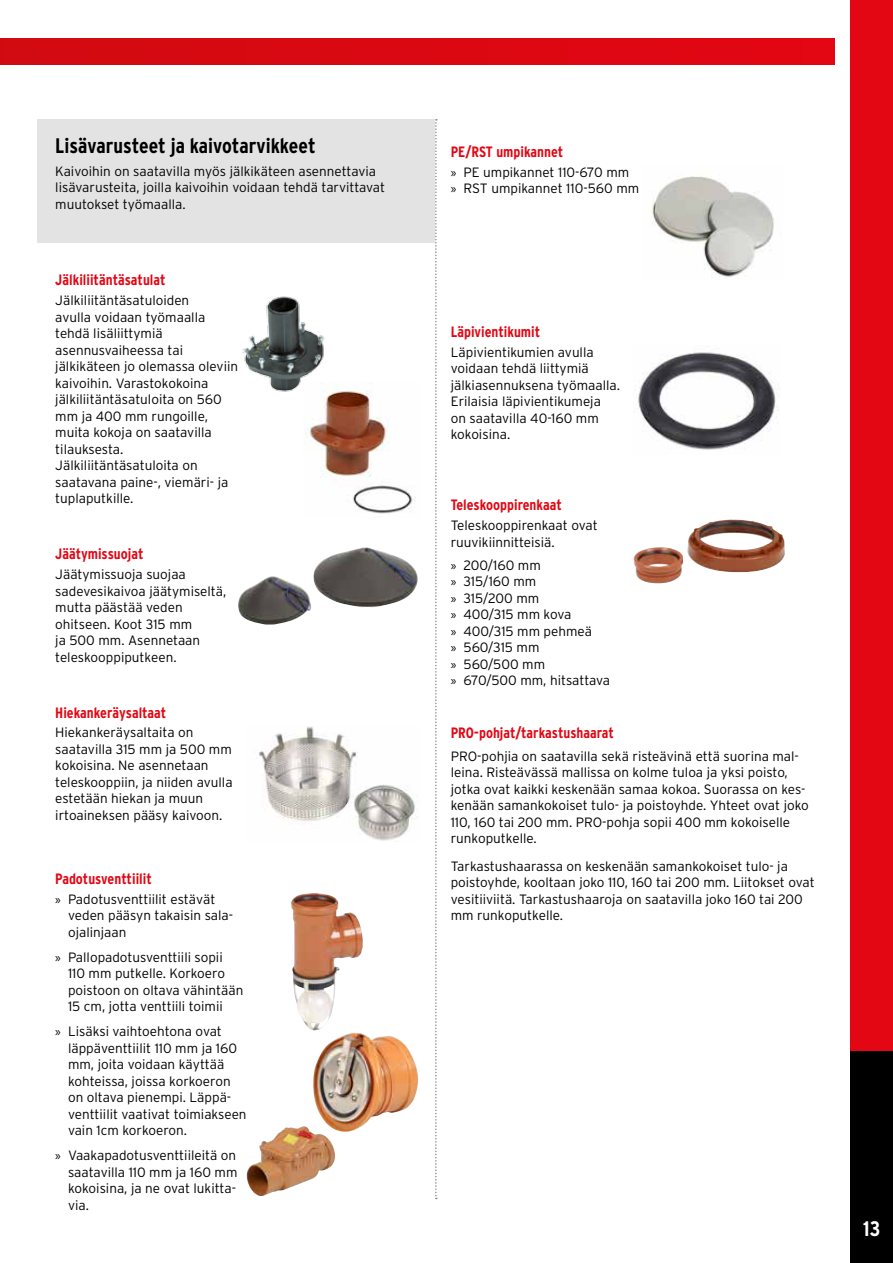
<style>
.page{position:relative;width:893px;height:1263px;background:#fff}
.page>*{position:absolute;margin:0;border:0;box-sizing:border-box;transform-origin:0 0}
.t1{font:700 condensed 21px "Interstate";color:#000}
.t2{font:700 condensed 21px "Interstate";color:#fff}
.t3{font:700 condensed 15px "Interstate";color:#e30613}
.t4{font:300 13.5px/16.5px "Interstate";color:#000}
.s1{font-family:"Myriad Pro";font-weight:400}
</style>
<div class="page">
<div style="left:850px;top:1050px;width:43px;height:213px;background:#000"></div>
<div style="left:850px;top:0;width:43px;height:1050px;background:#e30613"></div>
<div style="left:0;top:39px;width:834px;height:25px;background:#da0812"></div>
<div style="left:38px;top:119px;width:397px;height:123px;background:#e3e3e3"></div>
<svg style="left:435px;top:119px;width:2px;height:1080px"></svg>
<img style="left:242px;top:296px;width:83px;height:96px">
<img style="left:238px;top:547px;width:180px;height:78px">
<img style="left:257px;top:726px;width:159px;height:115px">
<img style="left:313px;top:1033px;width:105px;height:99px">
<img style="left:291px;top:893px;width:72px;height:137px">
<img style="left:247px;top:1126px;width:88px;height:70px">
<img style="left:652px;top:176px;width:122px;height:101px">
<img style="left:638px;top:352px;width:141px;height:98px">
<img style="left:634px;top:519px;width:151px;height:64px">
<img style="left:304px;top:383px;width:112px;height:131px">
<h1 class="t1" style="left:55px;top:133px;width:262px">Lisävarusteet ja kaivotarvikkeet</h1>
<p class="t4" style="left:55px;top:163px;width:331px">Kaivoihin on saatavilla myös jälkikäteen asennettavia lisävarusteita, joilla kaivoihin voidaan tehdä tarvittavat muutokset työmaalla.</p>
<p class="t3" style="left:55px;top:271px;width:112px">Jälkiliitäntäsatulat</p>
<p class="t4" style="left:55px;top:292px;width:184px">Jälkiliitäntäsatuloiden<br>avulla voidaan työmaalla tehdä lisäliittymiä asennusvaiheessa tai jälkikäteen jo olemassa oleviin kaivoihin. Varastokokoina jälkiliitäntäsatuloita on 560 mm ja 400 mm rungoille, muita kokoja on saatavilla tilauksesta.<br>Jälkiliitäntäsatuloita on saatavana paine-, viemäri- ja tuplaputkille.</p>
<p class="t3" style="left:55px;top:545px;width:90px">Jäätymissuojat</p>
<p class="t4" style="left:55px;top:566px;width:173px">Jäätymissuoja suojaa sadevesikaivoa jäätymiseltä, mutta päästää veden ohitseen. Koot 315 mm<br>ja 500 mm. Asennetaan teleskooppiputkeen.</p>
<p class="t3" style="left:55px;top:703px;width:113px">Hiekankeräysaltaat</p>
<p class="t4" style="left:55px;top:724px;width:179px">Hiekankeräysaltaita on saatavilla 315 mm ja 500 mm kokoisina. Ne asennetaan teleskooppiin, ja niiden avulla estetään hiekan ja muun irtoaineksen pääsy kaivoon.</p>
<p class="t3" style="left:55px;top:869px;width:98px">Padotusventtiilit</p>
<p class="t4" style="left:68px;top:891px;width:167px;text-indent:-13px"><span class="s1">»</span> Padotusventtiilit estävät veden pääsyn takaisin sala&shy;ojalinjaan</p>
<p class="t4" style="left:68px;top:949px;width:177px;text-indent:-13px"><span class="s1">»</span> Pallopadotusventtiili sopii<br>110 mm putkelle. Korkoero poistoon on oltava vähintään<br>15 cm, jotta venttiili toimii</p>
<p class="t4" style="left:68px;top:1023px;width:180px;text-indent:-13px"><span class="s1">»</span> Lisäksi vaihtoehtona ovat läppäventtiilit 110 mm ja 160 mm, joita voidaan käyttää kohteissa, joissa korkoeron on oltava pienempi. Läppä&shy;venttiilit vaativat toimiakseen vain 1cm korkoeron.</p>
<p class="t4" style="left:68px;top:1147px;width:171px;text-align:justify;text-indent:-13px"><span class="s1">»</span> Vaakapadotusventtiileitä on saatavilla 110 mm ja 160 mm kokoisina, ja ne ovat lukitta&shy;via.</p>
<p class="t3" style="left:451px;top:143px;width:114px">PE/RST umpikannet</p>
<p class="t4" style="left:451px;top:164px;width:190px"><span class="s1">»</span> PE umpikannet 110-670 mm<br><span class="s1">»</span> RST umpikannet 110-560 mm</p>
<p class="t3" style="left:451px;top:322px;width:91px">Läpivientikumit</p>
<p class="t4" style="left:451px;top:343px;width:171px">Läpivientikumien avulla voidaan tehdä liittymiä jälkiasennuksena työmaalla.<br>Erilaisia läpivientikumeja<br>on saatavilla 40-160 mm kokoisina.</p>
<p class="t3" style="left:451px;top:496px;width:113px">Teleskooppirenkaat</p>
<p class="t4" style="left:451px;top:517px;width:149px">Teleskooppirenkaat ovat ruuvikiinnitteisiä.</p>
<p class="t4" style="left:451px;top:556px;width:161px"><span class="s1">»</span> 200/160 mm<br><span class="s1">»</span> 315/160 mm<br><span class="s1">»</span> 315/200 mm<br><span class="s1">»</span> 400/315 mm kova<br><span class="s1">»</span> 400/315 mm pehmeä<br><span class="s1">»</span> 560/315 mm<br><span class="s1">»</span> 560/500 mm<br><span class="s1">»</span> 670/500 mm, hitsattava</p>
<p class="t3" style="left:451px;top:724px;width:165px">PRO-pohjat/tarkastushaarat</p>
<p class="t4" style="left:451px;top:748px;width:360px">PRO-pohjia on saatavilla sekä risteävinä että suorina mal&shy;leina. Risteävässä mallissa on kolme tuloa ja yksi poisto, jotka ovat kaikki keskenään samaa kokoa. Suorassa on kes&shy;kenään samankokoiset tulo- ja poistoyhde. Yhteet ovat joko 110, 160 tai 200 mm. PRO-pohja sopii 400 mm kokoiselle runkoputkelle.</p>
<p class="t4" style="left:451px;top:857px;width:366px">Tarkastushaarassa on keskenään samankokoiset tulo- ja poistoyhde, kooltaan joko 110, 160 tai 200 mm. Liitokset ovat vesitiiviitä. Tarkastushaaroja on saatavilla joko 160 tai 200 mm runkoputkelle.</p>
<h1 class="t2" style="left:863px;top:1216px;width:19px">13</h1>
</div>
